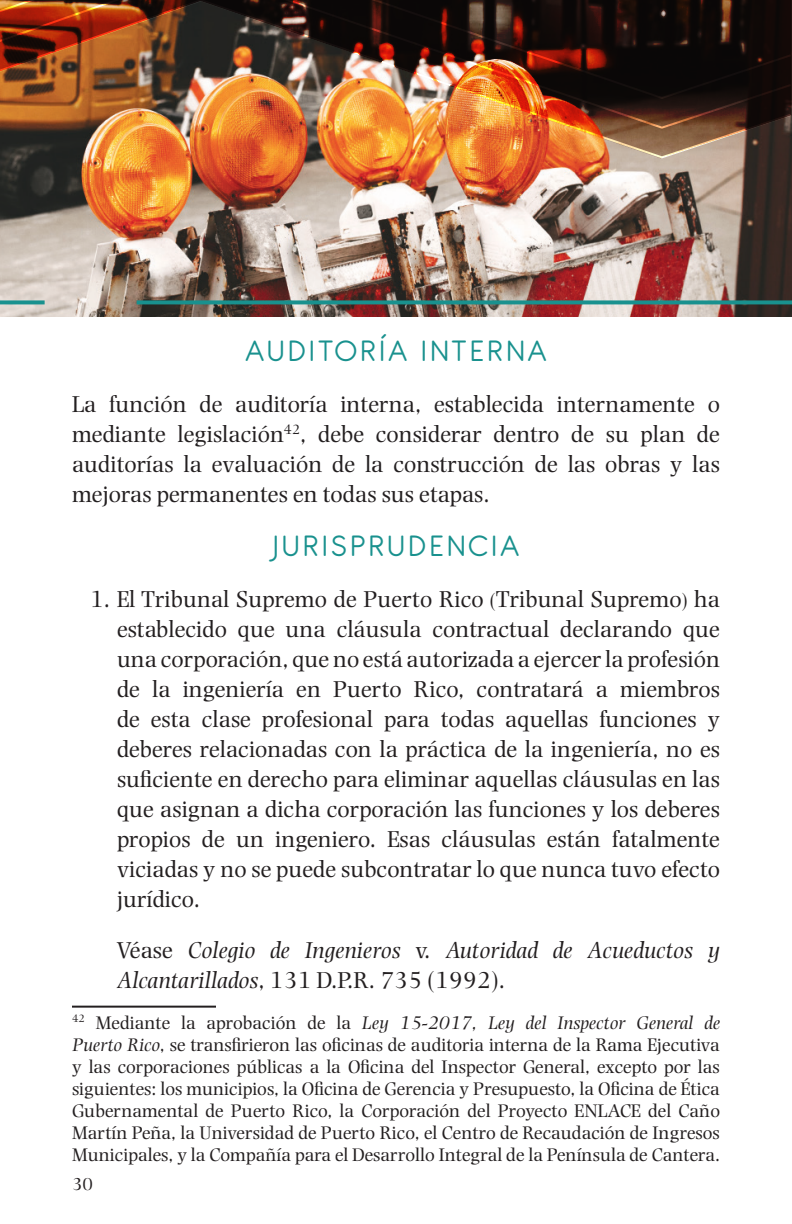
<style>
.page{position:relative;width:792px;height:1224px;background:#fff}
.page>*{position:absolute;margin:0;border:0;box-sizing:border-box;transform-origin:0 0}
.Heading___TOC{font:32px "Antipasto Pro";letter-spacing:.1em;color:#19918e}
.Texto{font:24px/30px "Photina MT Std";color:#231f20;text-align:justify}
.Texto-2{font:italic 24px/30px "Photina MT Std";color:#231f20}
.Footnotes{font:19px/22px "Photina MT Std";color:#231f20;text-align:justify}
.t1{font:18px "Photina MT Std";color:#231f20}
.s1{font-size:20px}
.s2{font-style:normal}
.s3{font-style:italic}
</style>
<div class="page">
<hr style="left:72px;top:1006px;width:144px;height:2px;background:#231f20">
<img style="left:0;top:159px;width:792px;height:158px">
<img style="left:0;top:130px;width:792px;height:29px">
<img style="left:0;top:100px;width:792px;height:30px">
<img style="left:0;top:0;width:792px;height:100px">
<svg style="left:137px;top:300px;width:655px;height:4px;background:#248b88"></svg>
<svg style="left:0;top:300px;width:45px;height:4px"></svg>
<p class="Heading___TOC" style="left:245px;top:332px;width:303px">AUDITORÍA INTERNA</p>
<p class="Texto" style="left:72px;top:389px;width:650px">La función de auditoría interna, establecida internamente o mediante legislación<sup>42</sup>, debe considerar dentro de su plan de auditorías la evaluación de la construcción de las obras y las mejoras permanentes en todas sus etapas.</p>
<p class="Heading___TOC" style="left:273px;top:527px;width:248px">JURISPRUDENCIA</p>
<p class="Texto" style="left:117px;top:584px;width:605px;text-indent:-27px">1. El Tribunal Supremo de Puerto Rico <span class="s1">(</span>Tribunal Supremo<span class="s1">)</span> ha establecido que una cláusula contractual declarando que una corporación, que no está autorizada a ejercer la profesión de la ingeniería en Puerto Rico, contratará a miembros de esta clase profesional para todas aquellas funciones y deberes relacionadas con la práctica de la ingeniería, no es suficiente en derecho para eliminar aquellas cláusulas en las que asignan a dicha corporación las funciones y los deberes propios de un ingeniero. Esas cláusulas están fatalmente viciadas y no se puede subcontratar lo que nunca tuvo efecto jurídico.</p>
<p class="Texto-2" style="left:117px;top:935px;width:605px"><span class="s2">Véase</span> Colegio de Ingenieros <span class="s2">v.</span> Autoridad de Acueductos y<br>Alcantarillados<span class="s2">, 131 D.P.R. 735 (1992).</span></p>
<p class="Footnotes" style="left:72px;top:1011px;width:650px"><sup>42</sup> Mediante la aprobación de la <span class="s3">Ley 15-2017, Ley del Inspector General de Puerto Rico</span>, se transfirieron las oficinas de auditoria interna de la Rama Ejecutiva y las corporaciones públicas a la Oficina del Inspector General, excepto por las siguientes: los municipios, la Oficina de Gerencia y Presupuesto, la Oficina de Ética Gubernamental de Puerto Rico, la Corporación del Proyecto ENLACE del Caño Martín Peña, la Universidad de Puerto Rico, el Centro de Recaudación de Ingresos Municipales, y la Compañía para el Desarrollo Integral de la Península de Cantera.</p>
<p class="t1" style="left:72px;top:1174px;width:22px">30</p>
</div>
